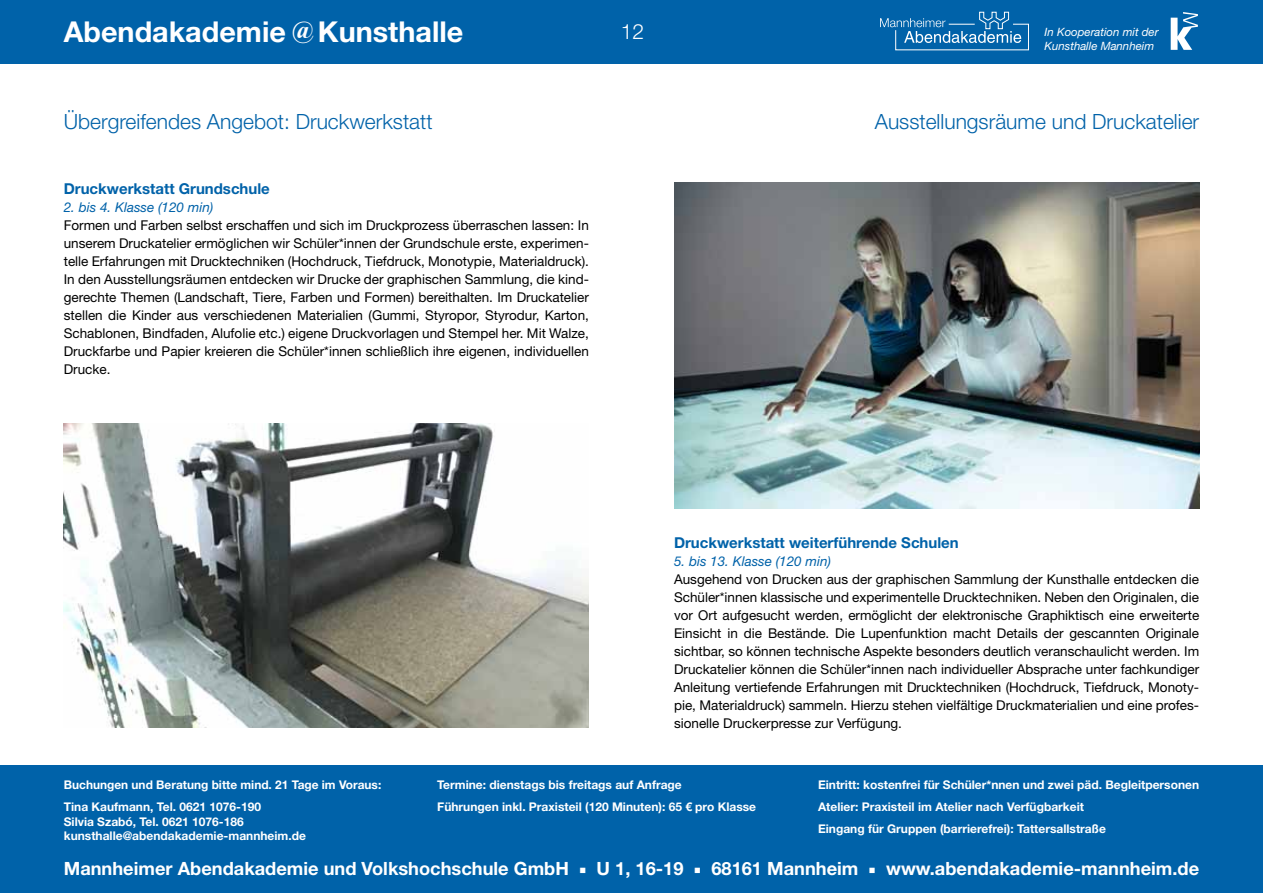
<style>
.page{position:relative;width:1263px;height:893px;background:#fff}
.page>*{position:absolute;margin:0;border:0;box-sizing:border-box;transform-origin:0 0}
.t1{font:700 28.8px "Helvetica Neue LT Pro";color:#fff}
.t2{font:700 24px "Times New Roman";color:#fff}
.t3{font:300 21px "Helvetica Neue LT Pro";color:#0062a9}
.t4{font:300 21px "Helvetica Neue LT Pro";color:#fff}
.t5{font:700 18.3px "Helvetica Neue LT Pro";color:#fff}
.t6{font:700 15px "Helvetica Neue LT Pro";color:#0062a9}
.t7{font:13.5px/18px "Helvetica Neue LT Pro";color:#000;text-align:justify}
.t8{font:italic 13.5px "Helvetica Neue LT Pro";color:#0062a9}
.t9{font:700 12px/21.9px "Helvetica Neue LT Pro";color:#fff}
.t10{font:italic 11.4px/13.8px "Helvetica Neue LT Pro";color:#fff}
.s1{font-family:"Minion Pro";font-weight:400}
</style>
<div class="page">
<div style="left:0;top:765px;width:1263px;height:128px;background:#0062a9"></div>
<div style="left:0;top:0;width:1263px;height:64px;background:#0062a9"></div>
<svg style="left:880px;top:12px;width:149px;height:38px"></svg>
<svg style="left:1171px;top:12px;width:27px;height:38px"></svg>
<img style="left:674px;top:183px;width:525px;height:325px">
<img style="left:64px;top:423px;width:525px;height:305px">
<h1 class="t1" style="left:64px;top:14px;width:401px">Abendakademie Kunsthalle</h1>
<h2 class="t2" style="left:292px;top:13px;width:24px">@</h2>
<p class="t10" style="left:1044px;top:25px;width:116px">In Kooperation mit der<br>Kunsthalle Mannheim</p>
<h3 class="t4" style="left:621px;top:19px;width:25px">12</h3>
<h3 class="t3" style="left:64px;top:108px;width:370px">Übergreifendes Angebot: Druckwerkstatt</h3>
<h3 class="t3" style="left:875px;top:108px;width:326px">Ausstellungsräume und Druckatelier</h3>
<p class="t6" style="left:64px;top:179px;width:208px">Druckwerkstatt Grundschule</p>
<p class="t8" style="left:64px;top:198px;width:151px">2. bis 4. Klasse (120 min)</p>
<p class="t7" style="left:64px;top:215px;width:527px">Formen und Farben selbst erschaffen und sich im Druckprozess überraschen lassen: In unserem Druckatelier ermöglichen wir Schüler*innen der Grundschule erste, experimen&shy;telle Erfahrungen mit Drucktechniken (Hochdruck, Tiefdruck, Monotypie, Materialdruck).<br>In den Ausstellungsräumen entdecken wir Drucke der graphischen Sammlung, die kind&shy;gerechte Themen (Landschaft, Tiere, Farben und Formen) bereithalten. Im Druckatelier stellen die Kinder aus verschiedenen Materialien (Gummi, Styropor, Styrodur, Karton, Schablonen, Bindfaden, Alufolie etc.) eigene Druckvorlagen und Stempel her. Mit Walze, Druckfarbe und Papier kreieren die Schüler*innen schließlich ihre eigenen, individuellen Drucke.</p>
<p class="t6" style="left:674px;top:533px;width:286px">Druckwerkstatt weiterführende Schulen</p>
<p class="t8" style="left:674px;top:553px;width:159px">5. bis 13. Klasse (120 min)</p>
<p class="t7" style="left:674px;top:570px;width:527px">Ausgehend von Drucken aus der graphischen Sammlung der Kunsthalle entdecken die Schüler*innen klassische und experimentelle Drucktechniken. Neben den Originalen, die vor Ort aufgesucht werden, ermöglicht der elektronische Graphiktisch eine erweiterte Einsicht in die Bestände. Die Lupenfunktion macht Details der gescannten Originale sichtbar, so können technische Aspekte besonders deutlich veranschaulicht werden. Im Druckatelier können die Schüler*innen nach individueller Absprache unter fachkundiger Anleitung vertiefende Erfahrungen mit Drucktechniken (Hochdruck, Tiefdruck, Monoty&shy;pie, Materialdruck) sammeln. Hierzu stehen vielfältige Druckmaterialien und eine profes&shy;sionelle Druckerpresse zur Verfügung.</p>
<p class="t9" style="left:64px;top:774px;width:319px">Buchungen und Beratung bitte mind. 21 Tage im Voraus:<br>Tina Kaufmann, Tel. 0621 1076-190</p>
<p class="t9" style="left:64px;top:814px;width:244px;line-height:14.4px">Silvia Szabó, Tel. 0621 1076-186 kunsthalle@abendakademie-mannheim.de</p>
<p class="t9" style="left:437px;top:774px;width:320px">Termine: dienstags bis freitags auf Anfrage<br>Führungen inkl. Praxisteil (120 Minuten): 65 € pro Klasse</p>
<p class="t9" style="left:818px;top:774px;width:383px">Eintritt: kostenfrei für Schüler*nnen und zwei päd. Begleitpersonen<br>Atelier: Praxisteil im Atelier nach Verfügbarkeit<br>Eingang für Gruppen (barrierefrei): Tattersallstraße</p>
<h3 class="t5" style="left:64px;top:857px;width:1137px">Mannheimer Abendakademie und Volkshochschule GmbH <span class="s1">■</span> U 1, 16-19 <span class="s1">■</span> 68161 Mannheim <span class="s1">■</span> www.abendakademie-mannheim.de</h3>
</div>
